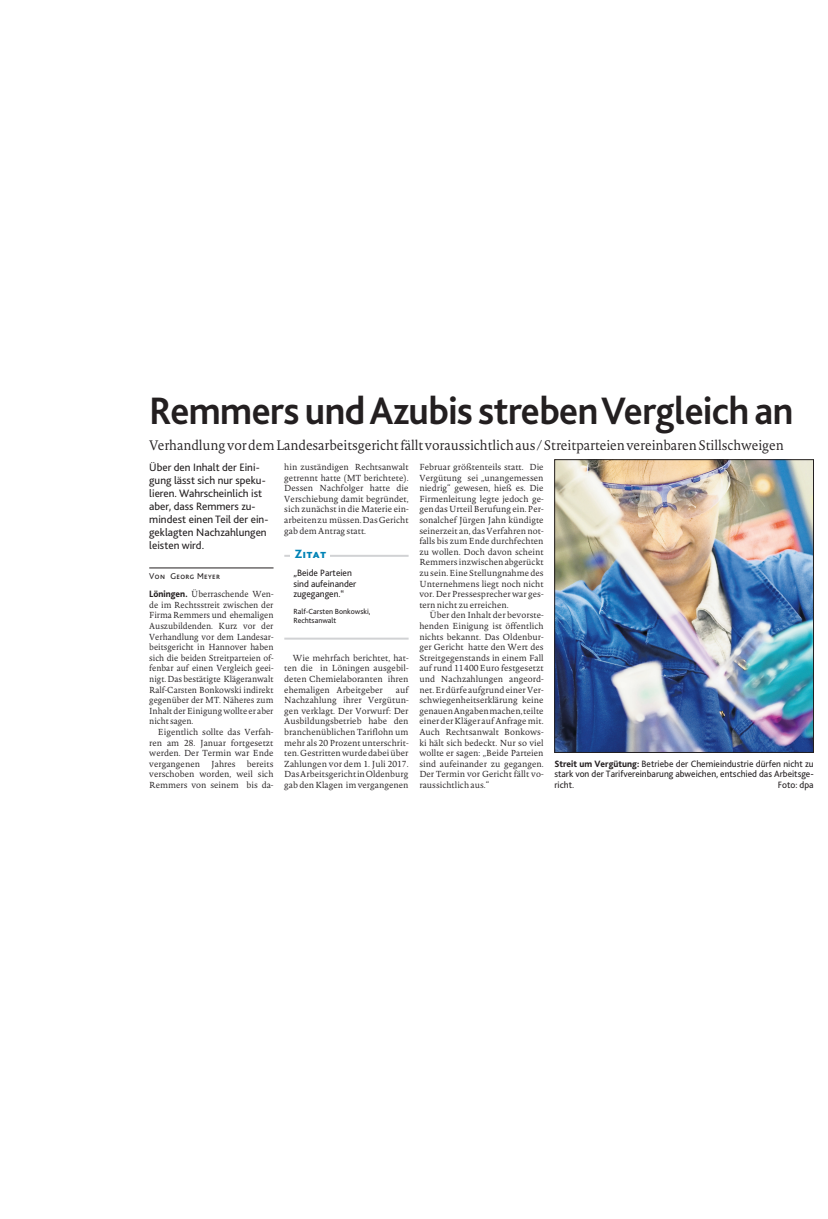
<style>
.page{position:relative;width:828px;height:1219px;background:#fff}
.page>*{position:absolute;margin:0;border:0;box-sizing:border-box;transform-origin:0 0}
.t1{font:700 40px "Bliss 2";letter-spacing:-.015em;color:#231f20;scale:.96 1}
.t2{font:300 13.5px "Novel Pro";letter-spacing:-.01em;color:#231f20;scale:.95 1}
._0005_Rubrikenkopf_H{font:800 12.5px "Bliss Caps";letter-spacing:.05em;color:#0083b6}
._0001_Vorspann_Bliss{font:11.2px/13px "Bliss 2";color:#231f20}
._0003_Bildtext_9_6pt{font:9.6px/10.6px "Bliss 2";color:#231f20;text-align:justify}
._0005_9_6pt_Zitat_Bl{font:9.6px/10.6px "Bliss 2";color:#231f20}
._0001_Autorenzeile_M{font:8.8px "Bliss Caps";letter-spacing:.045em;color:#231f20}
._0001_Grundtext_mit{font:300 8.6px/10.6px "Novel Pro";color:#231f20;text-align:justify}
._0001_Grundtext_ohne{font:300 8.6px/10.6px "Novel Pro";letter-spacing:-.005em;color:#231f20;text-align:justify;scale:.95 1}
._0005_7pt_Zitat_Name{font:7.8px/8.6px "Bliss 2";color:#231f20}
.s1{font-family:"Bliss 2";font-weight:800;font-size:9.6px}
.s2{font-weight:800}
</style>
<div class="page">
<hr style="left:149px;top:568px;width:124px;height:1px;background:#231f20">
<img style="left:556px;top:461px;width:255px;height:290px">
<div style="left:554px;top:459px;width:259px;height:294px;border:1px solid #231f20"></div>
<hr style="left:284px;top:638px;width:124px;height:2px;background:#d1d2d4">
<hr style="left:284px;top:555px;width:124px;height:2px;background:#d1d2d4">
<div style="left:291px;top:544px;width:39px;height:21px;background:#fff"></div>
<h1 class="t1" style="left:149px;top:386px;width:672px">Remmers und Azubis streben Vergleich an</h1>
<h2 class="t2" style="left:149px;top:435px;width:669px">Verhandlung vor dem Landesarbeitsgericht fällt voraussichtlich aus / Streitparteien vereinbaren Stillschweigen</h2>
<p class="_0001_Vorspann_Bliss" style="left:149px;top:461px;width:121px">Über den Inhalt der Eini&shy;gung lässt sich nur speku&shy;lieren. Wahrscheinlich ist aber, dass Remmers zu&shy;mindest einen Teil der ein&shy;geklagten Nachzahlungen leisten wird.</p>
<p class="_0001_Autorenzeile_M" style="left:149px;top:571px;width:72px">Von Georg Meyer</p>
<p class="_0001_Grundtext_ohne" style="left:149px;top:589px;width:132px"><span class="s1">Löningen.</span> Überraschende Wen&shy;de im Rechtsstreit zwischen der Firma Remmers und ehemaligen Auszubildenden. Kurz vor der Verhandlung vor dem Landesar&shy;beitsgericht in Hannover haben sich die beiden Streitparteien of&shy;fenbar auf einen Vergleich geei&shy;nigt. Das bestätigte Klägeranwalt Ralf-Carsten Bonkowski indirekt gegenüber der MT. Näheres zum Inhalt der Einigung wollte er aber nicht sagen.</p>
<p class="_0001_Grundtext_mit" style="left:149px;top:726px;width:126px;text-indent:9px">Eigentlich sollte das Verfah&shy;ren am 28. Januar fortgesetzt werden. Der Termin war Ende vergangenen</p>
<p class="_0001_Grundtext_mit" style="left:149px;top:758px;width:126px;text-indent:98px">bereits verschoben worden, weil sich Remmers von seinem bis da-</p>
<p class="_0001_Grundtext_mit" style="left:211px;top:758px;width:26px">Jahres</p>
<p class="_0001_Grundtext_mit" style="left:284px;top:461px;width:126px">hin zuständigen Rechtsanwalt getrennt hatte (MT berichtete).<br>Dessen Nachfolger hatte die Verschiebung damit begründet, sich zunächst in die Materie ein&shy;arbeiten zu müssen. Das Gericht gab dem Antrag statt.</p>
<p class="_0005_Rubrikenkopf_H" style="left:295px;top:547px;width:33px">Zitat</p>
<p class="_0005_9_6pt_Zitat_Bl" style="left:293px;top:567px;width:65px">„Beide Parteien sind aufeinander zugegangen.“</p>
<p class="_0005_7pt_Zitat_Name" style="left:293px;top:607px;width:79px">Ralf-Carsten Bonkowski,<br>Rechtsanwalt</p>
<p class="_0001_Grundtext_mit" style="left:284px;top:652px;width:126px;text-indent:9px">Wie mehrfach berichtet, hat&shy;ten die in Löningen ausgebil&shy;deten Chemielaboranten ihren ehemaligen Arbeitgeber</p>
<p class="_0001_Grundtext_mit" style="left:284px;top:684px;width:126px;text-indent:112px">auf Nachzahlung ihrer Vergütun&shy;gen verklagt. Der Vorwurf: Der Ausbildungsbetrieb habe den branchenüblichen Tariflohn um mehr als 20 Prozent unterschrit&shy;ten. Gestritten wurde dabei über Zahlungen vor dem 1. Juli 2017.<br>Das Arbeitsgericht in Oldenburg gab den Klagen im vergangenen</p>
<p class="_0001_Grundtext_mit" style="left:419px;top:461px;width:126px">Februar größtenteils statt. Die Vergütung sei „unangemessen niedrig“ gewesen, hieß es. Die Firmenleitung legte jedoch ge&shy;gen das Urteil Berufung ein. Per&shy;sonalchef Jürgen Jahn kündigte seinerzeit an, das Verfahren not&shy;falls bis zum Ende durchfechten zu wollen. Doch davon scheint Remmers inzwischen abgerückt zu sein. Eine Stellungnahme des Unternehmens liegt noch nicht vor. Der Pressesprecher war ges&shy;tern nicht zu erreichen.</p>
<p class="_0001_Grundtext_mit" style="left:419px;top:610px;width:126px;text-indent:10px">Über den Inhalt der bevorste&shy;henden Einigung ist öffentlich nichts bekannt. Das Oldenbur&shy;ger Gericht hatte den Wert des Streitgegenstands in einem Fall auf rund 11400 Euro festgesetzt und Nachzahlungen angeord&shy;net. Er dürfe aufgrund einer Ver&shy;schwiegenheitserklärung keine genauen Angaben machen, teilte einer der Kläger auf Anfrage mit.<br>Auch Rechtsanwalt Bonkows&shy;ki hält sich bedeckt. Nur so viel wollte er sagen: „Beide Parteien sind aufeinander zu gegangen.<br>Der Termin vor Gericht fällt vo&shy;raussichtlich aus.“</p>
<p class="_0003_Bildtext_9_6pt" style="left:554px;top:758px;width:261px"><span class="s2">Streit um Vergütung:</span> Betriebe der Chemieindustrie dürfen nicht zu stark von der Tarifvereinbarung abweichen, entschied das Arbeitsge&shy;richt.</p>
<p class="_0003_Bildtext_9_6pt" style="left:778px;top:779px;width:37px">Foto: dpa</p>
</div>
